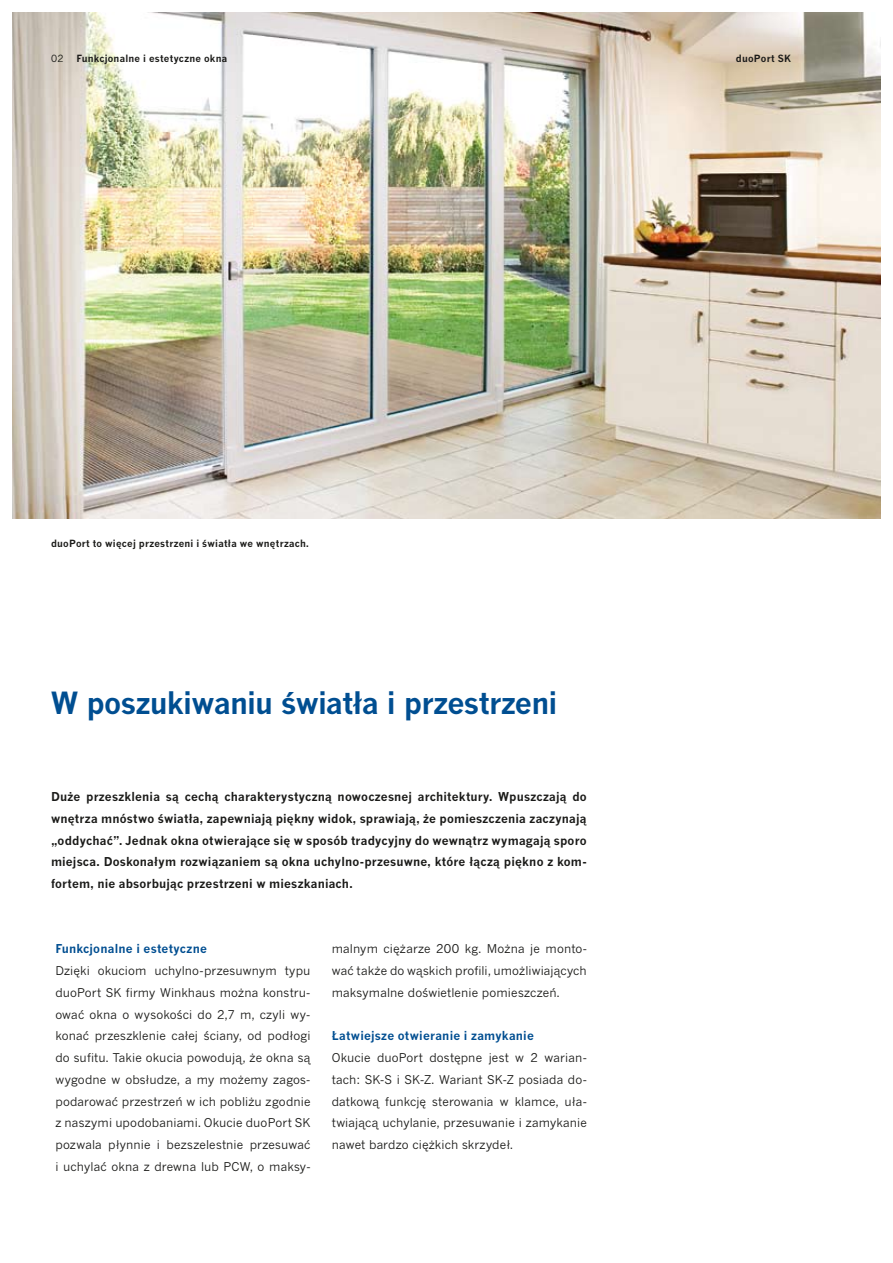
<style>
.page{position:relative;width:893px;height:1263px;background:#fff}
.page>*{position:absolute;margin:0;border:0;box-sizing:border-box;transform-origin:0 0}
.t1{font:700 30px "News Gothic MT Pro";letter-spacing:-.025em;color:#004e91}
.t2{font:12px/21.8px "News Gothic MT Pro";letter-spacing:.01em;color:#1a1a18;text-align:justify}
.t3{font:700 12px/21.8px "News Gothic MT Pro";letter-spacing:.015em;color:#1a1a18;text-align:justify}
.t4{font:700 12px "News Gothic MT Pro";letter-spacing:.015em;color:#004e91}
.t5{font:700 9.75px "News Gothic MT Pro";letter-spacing:.025em;color:#1a1a18}
.t6{font:9.75px "News Gothic MT Pro";color:#1a1a18}
</style>
<div class="page">
<img style="left:13px;top:13px;width:867px;height:505px">
<p class="t6" style="left:51px;top:52px;width:14px">02</p>
<p class="t5" style="left:77px;top:52px;width:152px">Funkcjonalne i estetyczne okna</p>
<p class="t5" style="left:736px;top:52px;width:57px">duoPort SK</p>
<p class="t5" style="left:51px;top:538px;width:259px">duoPort to więcej przestrzeni i światła we wnętrzach.</p>
<h1 class="t1" style="left:51px;top:685px;width:508px">W poszukiwaniu światła i przestrzeni</h1>
<p class="t3" style="left:51px;top:786px;width:537px">Duże przeszklenia są cechą charakterystyczną nowoczesnej architektury. Wpuszczają do wnętrza mnóstwo światła, zapewniają piękny widok, sprawiają, że pomieszczenia zaczynają „oddychać”. Jednak okna otwierające się w sposób tradycyjny do wewnątrz wymagają sporo miejsca. Doskonałym rozwiązaniem są okna uchylno-przesuwne, które łączą piękno z kom&shy;fortem, nie absorbując przestrzeni w mieszkaniach.</p>
<p class="t4" style="left:55px;top:941px;width:153px">Funkcjonalne i estetyczne</p>
<p class="t2" style="left:55px;top:960px;width:257px">Dzięki okuciom uchylno-przesuwnym typu duoPort SK firmy Winkhaus można konstru&shy;ować okna o wysokości do 2,7 m, czyli wy&shy;konać przeszklenie całej ściany, od podłogi do sufitu. Takie okucia powodują, że okna są wygodne w obsłudze, a my możemy zagos&shy;podarować przestrzeń w ich pobliżu zgodnie z naszymi upodobaniami. Okucie duoPort SK pozwala płynnie i bezszelestnie przesuwać i uchylać okna z drewna lub PCW, o maksy-</p>
<p class="t2" style="left:332px;top:938px;width:257px">malnym ciężarze 200 kg. Można je monto&shy;wać także do wąskich profili, umożliwiających maksymalne doświetlenie pomieszczeń.</p>
<p class="t4" style="left:332px;top:1028px;width:204px">Łatwiejsze otwieranie i zamykanie</p>
<p class="t2" style="left:332px;top:1046px;width:257px">Okucie duoPort dostępne jest w 2 warian&shy;tach: SK-S i SK-Z. Wariant SK-Z posiada do&shy;datkową funkcję sterowania w klamce, uła&shy;twiającą uchylanie, przesuwanie i zamykanie nawet bardzo ciężkich skrzydeł.</p>
</div>
